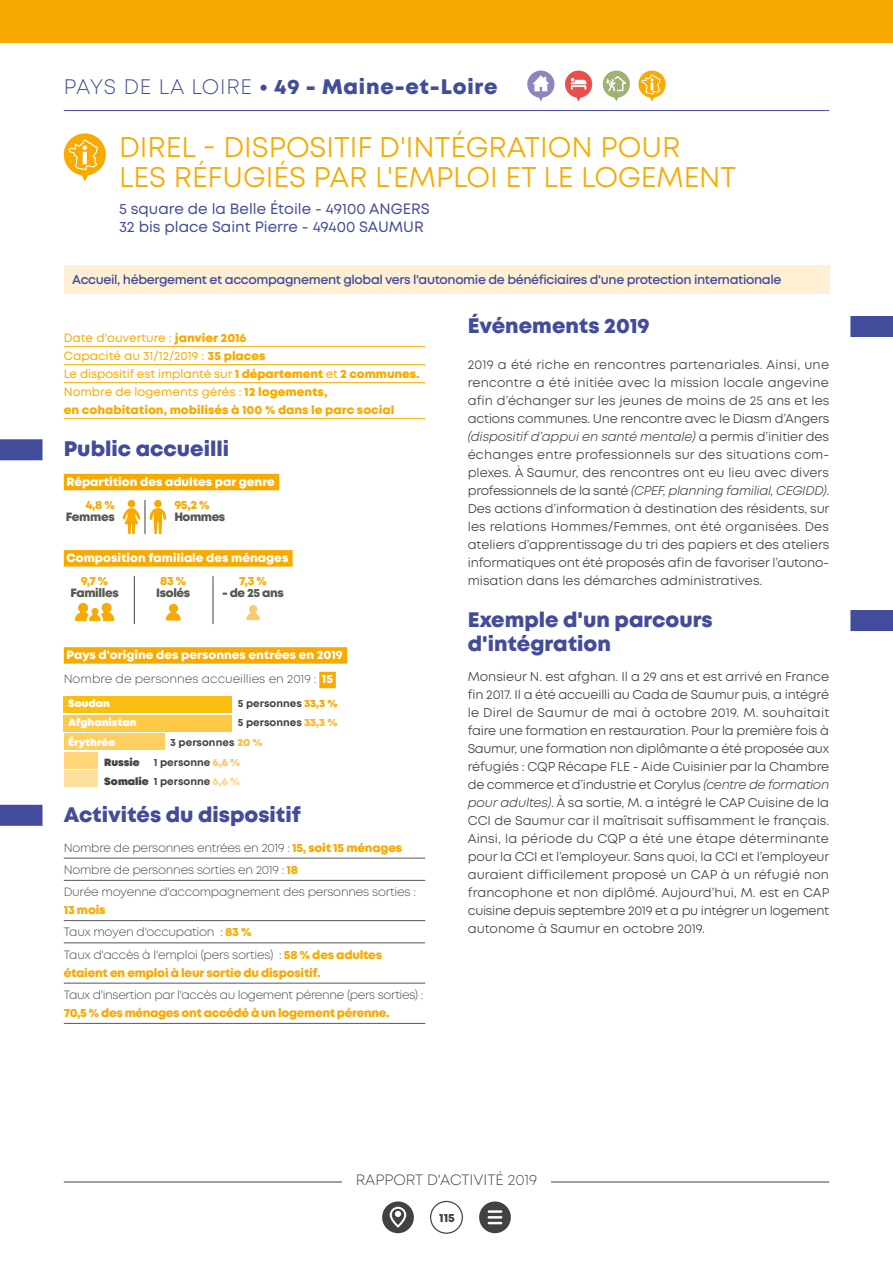
<style>
.page{position:relative;width:893px;height:1263px;background:#fff}
.page>*{position:absolute;margin:0;border:0;box-sizing:border-box;transform-origin:0 0}
.t1{font:28.5px/30px "Mont";color:#f8aa00}
.t2{font:800 21px/24px "Mont";color:#424c9a}
.t3{font:800 21px "Mont";letter-spacing:.04em;color:#424c9a}
.t4{font:15px/18px "Mont";color:#424c9a}
.t5{font:300 15px "Mont";color:#434241}
.t6{font:12.75px/18px "Mont";color:#434241;text-align:justify}
.t7{font:600 12.75px "Mont";letter-spacing:-.03em;color:#424c9a}
.t8{font:300 12px/22.2px "Mont";letter-spacing:-.02em;color:#434241}
.t9{font:800 12px/18px "Mont";color:#f8aa00}
.t10{font:800 12px/24px "Mont";color:#fff}
.t11{font:800 12px "Mont";letter-spacing:-.02em;color:#f8aa00}
.t12{font:800 12px "Mont";letter-spacing:-.03em;color:#575756}
.t13{font:800 12px "Mont";color:#434241}
.t14{font:700 10.5px/19.5px "Mont";color:#434241;text-align:right}
.t15{font:900 10.5px "Mont";color:#fff}
.t16{font:900 10.5px "Mont";color:#434241}
.s1{font-weight:300}
.s2{font-weight:400}
.s3{font-weight:300;color:#434241}
.s4{font-weight:900;color:#f8aa00}
.s5{font-weight:900;color:#fab734}
.s6{font-weight:900;color:#fbc051}
.s7{font-weight:900;color:#fcc96c}
.s8{font-weight:900}
.s9{font-weight:900;color:#fed691}
.s10{font-weight:800;color:#f8aa00}
.s11{font-style:italic}
</style>
<div class="page">
<hr style="left:64px;top:1181px;width:765px;height:1px;background:#434241">
<div style="left:382px;top:1201px;width:32px;height:32px;background:#434241;border-radius:50%"></div>
<svg style="left:390px;top:1207px;width:16px;height:21px"></svg>
<div style="left:479px;top:1201px;width:32px;height:32px;background:#434241;border-radius:50%"></div>
<svg style="left:489px;top:1210px;width:12px;height:14px"></svg>
<div style="left:430px;top:1201px;width:33px;height:33px;border:1px solid #434241;border-radius:50%"></div>
<div style="left:0;top:0;width:893px;height:43px;background:#f8aa00"></div>
<div style="left:342px;top:1174px;width:209px;height:15px;background:#fff"></div>
<div style="left:64px;top:266px;width:765px;height:28px;background:#ffefd5"></div>
<hr style="left:64px;top:346px;width:361px;height:1px;background:#f8aa00">
<hr style="left:64px;top:364px;width:361px;height:1px;background:#f8aa00">
<hr style="left:64px;top:382px;width:361px;height:1px;background:#f8aa00">
<hr style="left:64px;top:418px;width:361px;height:1px;background:#f8aa00">
<div style="left:0;top:439px;width:43px;height:21px;background:#424c9a"></div>
<div style="left:64px;top:474px;width:215px;height:16px;background:#f8aa00"></div>
<div style="left:64px;top:550px;width:229px;height:17px;background:#f8aa00"></div>
<div style="left:64px;top:647px;width:283px;height:17px;background:#f8aa00"></div>
<div style="left:319px;top:672px;width:17px;height:16px;background:#f8aa00"></div>
<div style="left:0;top:805px;width:43px;height:21px;background:#424c9a"></div>
<hr style="left:64px;top:858px;width:361px;height:1px;background:#575756">
<hr style="left:64px;top:880px;width:361px;height:1px;background:#575756">
<hr style="left:64px;top:920px;width:361px;height:1px;background:#575756">
<hr style="left:64px;top:943px;width:361px;height:1px;background:#575756">
<hr style="left:64px;top:983px;width:361px;height:1px;background:#575756">
<hr style="left:64px;top:1023px;width:361px;height:1px;background:#575756">
<svg style="left:123px;top:500px;width:17px;height:34px"></svg>
<hr style="left:145px;top:500px;width:1px;height:34px;background:#434241">
<svg style="left:150px;top:500px;width:16px;height:34px"></svg>
<svg style="left:75px;top:602px;width:39px;height:19px"></svg>
<hr style="left:134px;top:576px;width:1px;height:48px;background:#434241">
<svg style="left:166px;top:603px;width:15px;height:17px"></svg>
<hr style="left:213px;top:576px;width:1px;height:48px;background:#434241">
<svg style="left:246px;top:605px;width:14px;height:15px"></svg>
<div style="left:64px;top:770px;width:33px;height:17px;background:#ffdf9b"></div>
<div style="left:64px;top:752px;width:33px;height:16px;background:#ffd578"></div>
<div style="left:64px;top:733px;width:101px;height:17px;background:#fece61"></div>
<div style="left:64px;top:715px;width:168px;height:16px;background:#fdc947"></div>
<div style="left:64px;top:697px;width:168px;height:16px;background:#fcbe0e"></div>
<div style="left:850px;top:316px;width:43px;height:21px;background:#424c9a"></div>
<div style="left:850px;top:610px;width:43px;height:21px;background:#424c9a"></div>
<svg style="left:64px;top:133px;width:42px;height:48px"></svg>
<hr style="left:64px;top:110px;width:765px;height:1px;background:#424c9a">
<svg style="left:603px;top:71px;width:27px;height:31px"></svg>
<svg style="left:527px;top:71px;width:27px;height:31px"></svg>
<svg style="left:565px;top:71px;width:27px;height:31px"></svg>
<svg style="left:638px;top:71px;width:28px;height:31px"></svg>
<h2 class="t3" style="left:64px;top:73px;width:435px"><span class="s1">PAYS DE LA LOIRE</span> • 49 - Maine-et-Loire</h2>
<h1 class="t1" style="left:119px;top:132px;width:619px">DIREL - DISPOSITIF D'INTÉGRATION POUR<br>LES RÉFUGIÉS PAR L'EMPLOI ET LE LOGEMENT</h1>
<p class="t4" style="left:119px;top:200px;width:312px">5 square de la Belle Étoile - 49100 ANGERS<br>32 bis place Saint Pierre - 49400 SAUMUR</p>
<p class="t7" style="left:72px;top:271px;width:711px">Accueil, hébergement et accompagnement global vers l'autonomie de bénéficiaires d'une protection internationale</p>
<p class="t9" style="left:64px;top:329px;width:357px"><span class="s2">Date d'ouverture :</span> janvier 2016<br><span class="s2">Capacité au 31/12/2019 :</span> 35 places<br><span class="s2">Le dispositif est implanté sur</span> 1 département <span class="s2">et</span> 2 communes.<br><span class="s2">Nombre de logements gérés :</span> 12 logements,<br>en cohabitation, mobilisés à 100 % dans le parc social</p>
<h2 class="t2" style="left:64px;top:437px;width:167px">Public accueilli</h2>
<p class="t10" style="left:66px;top:470px;width:210px">Répartition des adultes par genre</p>
<p class="t11" style="left:86px;top:496px;width:31px">4,8 %</p>
<p class="t12" style="left:66px;top:508px;width:50px">Femmes</p>
<p class="t11" style="left:174px;top:496px;width:37px">95,2 %</p>
<p class="t12" style="left:174px;top:508px;width:53px">Hommes</p>
<p class="t10" style="left:66px;top:546px;width:224px">Composition familiale des ménages</p>
<p class="t11" style="left:81px;top:573px;width:29px">9,7 %</p>
<p class="t12" style="left:70px;top:585px;width:50px">Familles</p>
<p class="t11" style="left:160px;top:573px;width:27px">83 %</p>
<p class="t12" style="left:156px;top:585px;width:36px">Isolés</p>
<p class="t11" style="left:239px;top:573px;width:29px">7,3 %</p>
<p class="t12" style="left:222px;top:585px;width:63px">- de 25 ans</p>
<p class="t10" style="left:64px;top:643px;width:281px">Pays d'origine des personnes entrées en 2019<br><span class="s3">Nombre de personnes accueillies en 2019 :</span> 15</p>
<p class="t15" style="left:68px;top:696px;width:43px">Soudan</p>
<p class="t14" style="left:238px;top:693px;width:101px">5 personnes <span class="s4">33,3 %</span></p>
<p class="t15" style="left:68px;top:716px;width:70px">Afghanistan</p>
<p class="t14" style="left:238px;top:713px;width:101px">5 personnes <span class="s5">33,3 %</span></p>
<p class="t15" style="left:68px;top:735px;width:49px">Érythrée</p>
<p class="t14" style="left:170px;top:733px;width:94px">3 personnes <span class="s6">20 %</span></p>
<p class="t16" style="left:104px;top:755px;width:37px">Russie</p>
<p class="t14" style="left:104px;top:752px;width:137px">1 personne <span class="s7">6,6 %<br></span><span class="s8">Somalie</span> 1 personne <span class="s9">6,6 %</span></p>
<h2 class="t2" style="left:64px;top:802px;width:239px">Activités du dispositif</h2>
<p class="t8" style="left:64px;top:836px;width:354px">Nombre de personnes entrées en 2019 : <span class="s10">15, soit 15 ménages<br></span>Nombre de personnes sorties en 2019 : <span class="s10">18<br></span>Durée moyenne d'accompagnement des personnes sorties :</p>
<p class="t8" style="left:64px;top:899px;width:320px"><span class="s10">13 mois<br></span>Taux moyen d'occupation : <span class="s10">83 %<br></span>Taux d'accès à l'emploi (pers sorties) : <span class="s10">58 % des adultes</span></p>
<p class="t11" style="left:64px;top:964px;width:258px">étaient en emploi à leur sortie du dispositif.</p>
<p class="t8" style="left:64px;top:984px;width:361px">Taux d'insertion par l'accès au logement pérenne (pers sorties) :</p>
<p class="t11" style="left:64px;top:1005px;width:327px">70,5 % des ménages ont accédé à un logement pérenne.</p>
<h2 class="t2" style="left:468px;top:314px;width:184px">Événements 2019</h2>
<p class="t6" style="left:468px;top:355px;width:363px">2019 a été riche en rencontres partenariales. Ainsi, une rencontre a été initiée avec la mission locale angevine afin d’échanger sur les jeunes de moins de 25 ans et les actions communes. Une rencontre avec le Diasm d’Angers <span class="s11">(dispositif d’appui en santé mentale)</span> a permis d’initier des échanges entre professionnels sur des situations com&shy;plexes. À Saumur, des rencontres ont eu lieu avec divers professionnels de la santé <span class="s11">(CPEF, planning familial, CEGIDD)</span>.<br>Des actions d’information à destination des résidents, sur les relations Hommes/Femmes, ont été organisées. Des ateliers d’apprentissage du tri des papiers et des ateliers informatiques ont été proposés afin de favoriser l’autono&shy;misation dans les démarches administratives.</p>
<h2 class="t2" style="left:468px;top:608px;width:247px">Exemple d'un parcours d'intégration</h2>
<p class="t6" style="left:468px;top:667px;width:363px">Monsieur N. est afghan. Il a 29 ans et est arrivé en France fin 2017. Il a été accueilli au Cada de Saumur puis, a intégré le Direl de Saumur de mai à octobre 2019. M. souhaitait faire une formation en restauration. Pour la première fois à Saumur, une formation non diplômante a été proposée aux réfugiés : CQP Récape FLE - Aide Cuisinier par la Chambre de commerce et d’industrie et Corylus <span class="s11">(centre de formation pour adultes)</span>. À sa sortie, M. a intégré le CAP Cuisine de la CCI de Saumur car il maîtrisait suffisamment le français.<br>Ainsi, la période du CQP a été une étape déterminante pour la CCI et l’employeur. Sans quoi, la CCI et l’employeur auraient difficilement proposé un CAP à un réfugié non francophone et non diplômé. Aujourd’hui, M. est en CAP cuisine depuis septembre 2019 et a pu intégrer un logement autonome à Saumur en octobre 2019.</p>
<p class="t5" style="left:356px;top:1170px;width:183px">RAPPORT D'ACTIVITÉ 2019</p>
<p class="t13" style="left:439px;top:1210px;width:17px">115</p>
</div>
